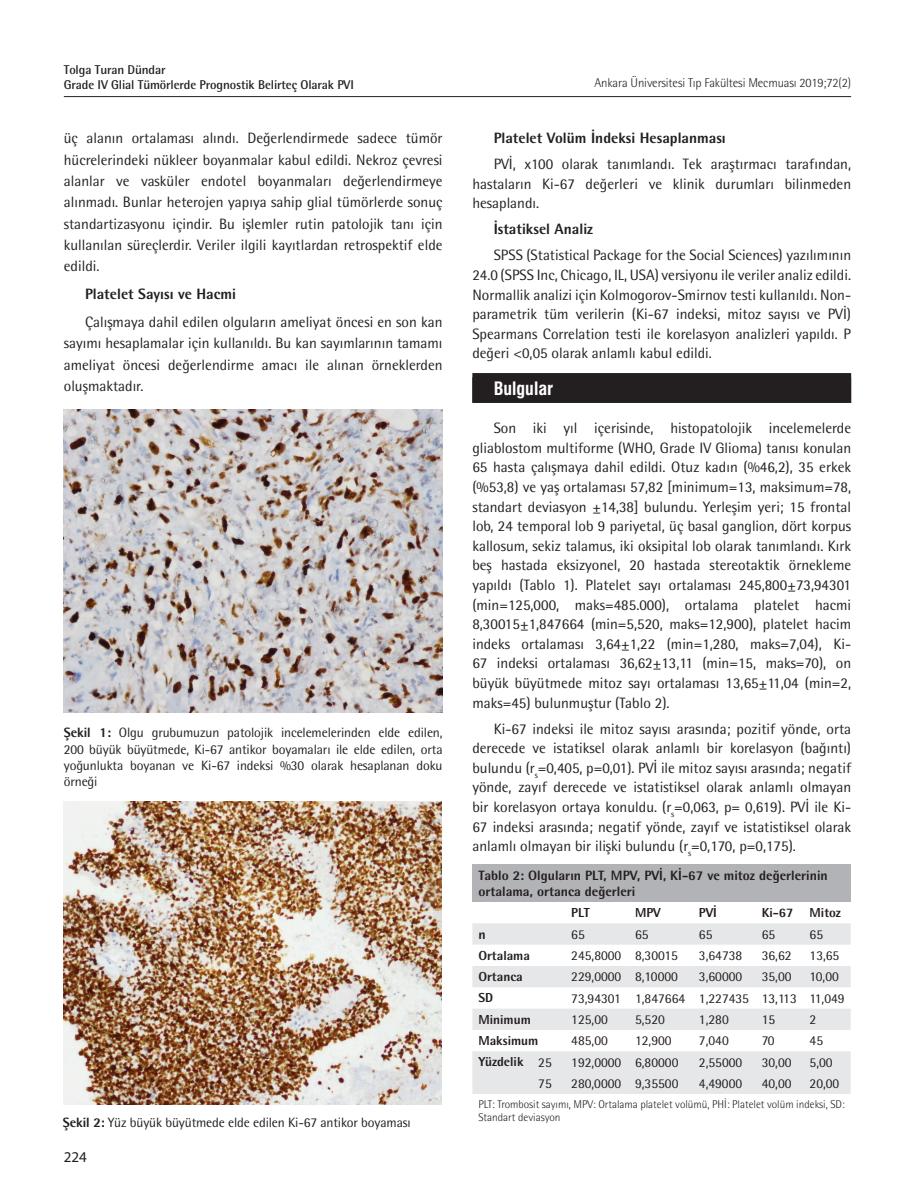
<style>
.page{position:relative;width:915px;height:1191px;background:#fff}
.page>*{position:absolute;margin:0;border:0;box-sizing:border-box;transform-origin:0 0}
.t1{font:18px "Swiss Condensed Bold Tr";color:#fff}
.t2{font:15px/19.6px "Rotis Semi Sans Std";color:#231f20;text-align:justify}
.t3{font:800 15px "Rotis Semi Sans Std";color:#231f20}
.t4{font:15px "Myriad Pro";color:#231f20}
.t5{font:13.5px/16.2px "Rotis Semi Sans Std";color:#231f20;text-align:justify}
.t6{font:800 13.5px/16.5px "Rotis Semi Sans Std";color:#231f20}
.t7{font:800 13.05px "Rotis Semi Sans Std";color:#231f20}
.t8{font:700 12.75px/15px "Rotis Semi Sans Std";letter-spacing:-.01em;color:#231f20}
.t9{font:300 12.75px "Rotis Semi Sans Std";letter-spacing:-.01em;color:#231f20}
.t10{font:300 11.25px/13.5px "Rotis Semi Sans Std";color:#231f20}
.s1{font-weight:800}
.s2{font-weight:400;font-size:13.5px}
</style>
<div class="page">
<hr style="left:64px;top:96px;width:786px;height:1px;background:#231f20">
<div style="left:472px;top:373px;width:378px;height:30px;background:#231f20"></div>
<div style="left:472px;top:864px;width:378px;height:38px;background:#b2b3b7"></div>
<svg style="left:472px;top:923px;width:378px;height:171px;fill:#e6e7e9"></svg>
<img style="left:64px;top:410px;width:378px;height:303px">
<img style="left:64px;top:802px;width:377px;height:302px">
<p class="t8" style="left:64px;top:62px;width:291px">Tolga Turan Dündar<br>Grade IV Glial Tümörlerde Prognostik Belirteç Olarak PVI</p>
<p class="t2" style="left:64px;top:127px;width:380px;line-height:21.3px">üç alanın ortalaması alındı. Değerlendirmede sadece tümör hücrelerindeki nükleer boyanmalar kabul edildi. Nekroz çevresi alanlar ve vasküler endotel boyanmaları değerlendirmeye alınmadı. Bunlar heterojen yapıya sahip glial tümörlerde sonuç standartizasyonu içindir. Bu işlemler rutin patolojik tanı için kullanılan süreçlerdir. Veriler ilgili kayıtlardan retrospektif elde edildi.</p>
<p class="t3" style="left:85px;top:284px;width:152px">Platelet Sayısı ve Hacmi</p>
<p class="t2" style="left:64px;top:311px;width:380px;line-height:21.3px;text-indent:21px">Çalışmaya dahil edilen olguların ameliyat öncesi en son kan sayımı hesaplamalar için kullanıldı. Bu kan sayımlarının tamamı ameliyat öncesi değerlendirme amacı ile alınan örneklerden oluşmaktadır.</p>
<p class="t5" style="left:64px;top:724px;width:380px"><span class="s1">Şekil 1:</span> Olgu grubumuzun patolojik incelemelerinden elde edilen, 200 büyük büyütmede, Ki-67 antikor boyamaları ile elde edilen, orta yoğunlukta boyanan ve Ki-67 indeksi %30 olarak hesaplanan doku örneği</p>
<p class="t5" style="left:63px;top:1114px;width:349px"><span class="s1">Şekil 2:</span> Yüz büyük büyütmede elde edilen Ki-67 antikor boyaması</p>
<p class="t4" style="left:64px;top:1147px;width:25px">224</p>
<p class="t9" style="left:594px;top:76px;width:258px">Ankara Üniversitesi Tıp Fakültesi Mecmuası 2019;72(2)</p>
<p class="t3" style="left:493px;top:128px;width:233px">Platelet Volüm İndeksi Hesaplanması</p>
<p class="t2" style="left:472px;top:154px;width:380px;text-indent:21px">PVİ, x100 olarak tanımlandı. Tek araştırmacı tarafından, hastaların Ki-67 değerleri ve klinik durumları bilinmeden hesaplandı.</p>
<p class="t3" style="left:493px;top:220px;width:101px">İstatiksel Analiz</p>
<p class="t2" style="left:472px;top:245px;width:380px;text-indent:21px">SPSS (Statistical Package for the Social Sciences) yazılımının 24.0 (SPSS Inc, Chicago, IL, USA) versiyonu ile veriler analiz edildi.<br>Normallik analizi için Kolmogorov-Smirnov testi kullanıldı. Non&shy;parametrik tüm verilerin (Ki-67 indeksi, mitoz sayısı ve PVİ)<br>Spearmans Correlation testi ile korelasyon analizleri yapıldı. P değeri &lt;0,05 olarak anlamlı kabul edildi.</p>
<p class="t1" style="left:493px;top:377px;width:61px">Bulgular</p>
<p class="t2" style="left:472px;top:418px;width:380px;text-indent:21px">Son iki yıl içerisinde, histopatolojik incelemelerde gliablostom multiforme (WHO, Grade IV Glioma) tanısı konulan 65 hasta çalışmaya dahil edildi. Otuz kadın (%46,2), 35 erkek (%53,8) ve yaş ortalaması 57,82 [minimum=13, maksimum=78, standart deviasyon ±14,38] bulundu. Yerleşim yeri; 15 frontal lob, 24 temporal lob 9 pariyetal, üç basal ganglion, dört korpus kallosum, sekiz talamus, iki oksipital lob olarak tanımlandı. Kırk beş hastada eksizyonel, 20 hastada stereotaktik örnekleme yapıldı (Tablo 1). Platelet sayı ortalaması 245,800±73,94301 (min=125,000, maks=485.000), ortalama platelet hacmi 8,30015±1,847664 (min=5,520, maks=12,900), platelet hacim indeks ortalaması 3,64±1,22 (min=1,280, maks=7,04), Ki-67 indeksi ortalaması 36,62±13,11 (min=15, maks=70), on büyük büyütmede mitoz sayı ortalaması 13,65±11,04 (min=2, maks=45) bulunmuştur (Tablo 2).</p>
<p class="t2" style="left:472px;top:718px;width:380px;text-indent:21px">Ki-67 indeksi ile mitoz sayısı arasında; pozitif yönde, orta derecede ve istatiksel olarak anlamlı bir korelasyon (bağıntı) bulundu (r<sub>s</sub>=0,405, p=0,01). PVİ ile mitoz sayısı arasında; negatif yönde, zayıf derecede ve istatistiksel olarak anlamlı olmayan bir korelasyon ortaya konuldu. (r<sub>s</sub>=0,063, p= 0,619). PVİ ile Ki-67 indeksi arasında; negatif yönde, zayıf ve istatistiksel olarak anlamlı olmayan bir ilişki bulundu (r<sub>s</sub>=0,170, p=0,175).</p>
<p class="t6" style="left:478px;top:866px;width:351px">Tablo 2: Olguların PLT, MPV, PVİ, Kİ-67 ve mitoz değerlerinin ortalama, ortanca değerleri</p>
<p class="t7" style="left:571px;top:904px;width:20px">PLT</p>
<p class="t7" style="left:635px;top:904px;width:27px">MPV</p>
<p class="t7" style="left:698px;top:904px;width:19px">PVİ</p>
<p class="t7" style="left:761px;top:904px;width:81px">Ki-67 Mitoz</p>
<p class="t6" style="left:478px;top:925px;width:9px">n</p>
<p class="t5" style="left:571px;top:926px;width:15px">65</p>
<p class="t5" style="left:635px;top:926px;width:15px">65</p>
<p class="t5" style="left:698px;top:926px;width:15px">65</p>
<p class="t5" style="left:761px;top:926px;width:15px">65</p>
<p class="t5" style="left:809px;top:926px;width:15px">65</p>
<p class="t7" style="left:478px;top:947px;width:53px">Ortalama</p>
<p class="t5" style="left:571px;top:947px;width:108px">245,8000 8,30015</p>
<p class="t5" style="left:698px;top:947px;width:45px">3,64738</p>
<p class="t5" style="left:761px;top:947px;width:31px">36,62</p>
<p class="t5" style="left:809px;top:947px;width:31px">13,65</p>
<p class="t7" style="left:478px;top:968px;width:46px">Ortanca</p>
<p class="t5" style="left:571px;top:968px;width:108px">229,0000 8,10000</p>
<p class="t5" style="left:698px;top:968px;width:45px">3,60000</p>
<p class="t5" style="left:761px;top:968px;width:31px">35,00</p>
<p class="t5" style="left:809px;top:968px;width:31px">10,00</p>
<p class="t7" style="left:478px;top:989px;width:16px">SD</p>
<p class="t5" style="left:571px;top:989px;width:275px">73,94301 1,847664 1,227435 13,113 11,049</p>
<p class="t7" style="left:478px;top:1011px;width:54px">Minimum</p>
<p class="t5" style="left:571px;top:1011px;width:38px">125,00</p>
<p class="t5" style="left:635px;top:1011px;width:31px">5,520</p>
<p class="t5" style="left:698px;top:1011px;width:31px">1,280</p>
<p class="t5" style="left:761px;top:1011px;width:15px">15</p>
<p class="t5" style="left:809px;top:1011px;width:8px">2</p>
<p class="t7" style="left:478px;top:1032px;width:62px">Maksimum</p>
<p class="t5" style="left:571px;top:1032px;width:38px">485,00</p>
<p class="t5" style="left:635px;top:1032px;width:38px">12,900</p>
<p class="t5" style="left:698px;top:1032px;width:31px">7,040</p>
<p class="t5" style="left:761px;top:1032px;width:15px">70</p>
<p class="t5" style="left:809px;top:1032px;width:15px">45</p>
<p class="t7" style="left:478px;top:1053px;width:75px">Yüzdelik <span class="s2">25</span></p>
<p class="t5" style="left:571px;top:1053px;width:109px">192,0000 6,80000</p>
<p class="t5" style="left:698px;top:1053px;width:45px">2,55000</p>
<p class="t5" style="left:761px;top:1053px;width:31px">30,00</p>
<p class="t5" style="left:809px;top:1053px;width:25px">5,00</p>
<p class="t5" style="left:538px;top:1075px;width:15px">75</p>
<p class="t5" style="left:571px;top:1075px;width:109px">280,0000 9,35500</p>
<p class="t5" style="left:698px;top:1075px;width:45px">4,49000</p>
<p class="t5" style="left:761px;top:1075px;width:31px">40,00</p>
<p class="t5" style="left:809px;top:1075px;width:31px">20,00</p>
<p class="t10" style="left:478px;top:1097px;width:367px">PLT: Trombosit sayımı, MPV: Ortalama platelet volümü, PHİ: Platelet volüm indeksi, SD:<br>Standart deviasyon</p>
</div>
